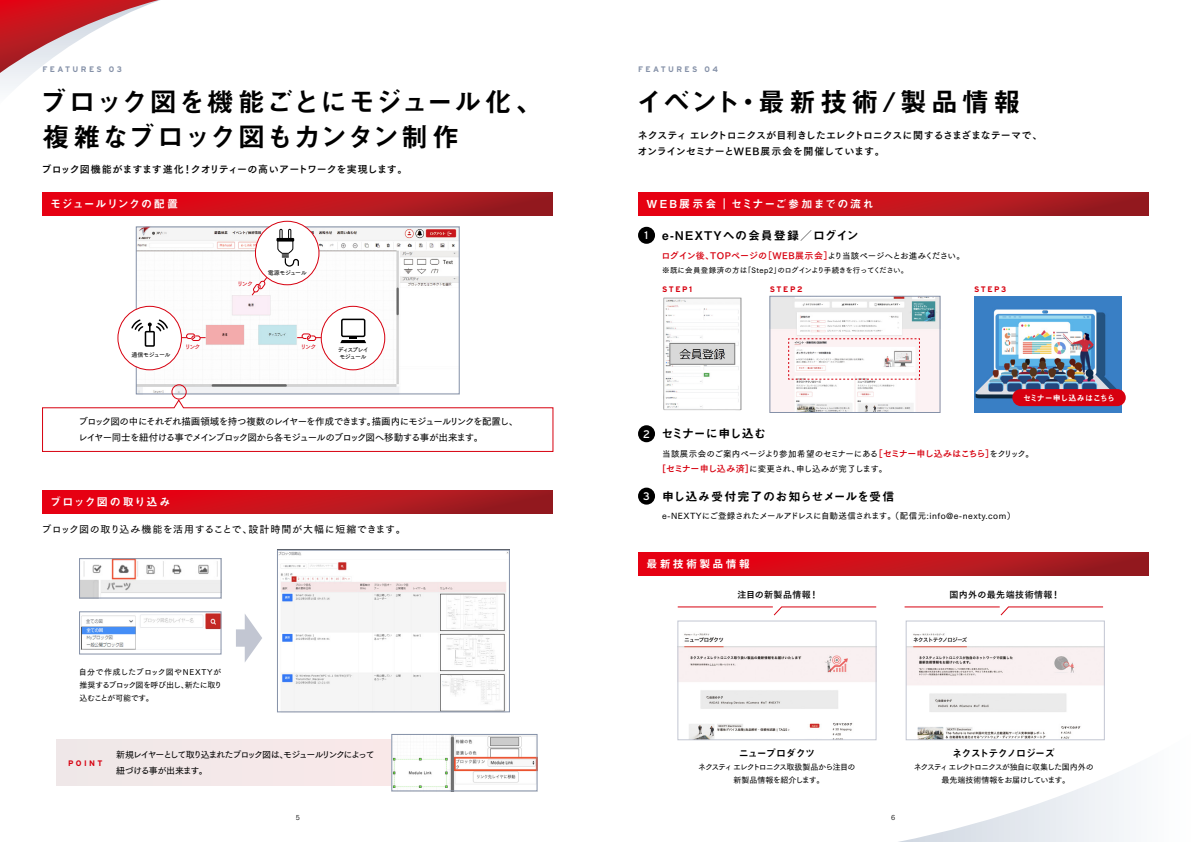
<style>
.page{position:relative;width:1191px;height:842px;background:#fff}
.page>*{position:absolute;margin:0;border:0;box-sizing:border-box;transform-origin:0 0}
.t1{font:27px/35px "Midashi Go Pro MB31";letter-spacing:.035em;color:#000}
.t2{font:27px "Midashi Go Pro MB31";letter-spacing:.15em;color:#000}
.t3{font:12px "Midashi Go Pro MB31";letter-spacing:.025em;color:#000}
.t4{font:12px "Midashi Go Pro MB31";letter-spacing:.07em;color:#000}
.t5{font:12px "Midashi Go Pro MB31";letter-spacing:-.02em;color:#000}
.t6{font:11px "Midashi Go Pro MB31";letter-spacing:.15em;color:#fff}
.t7{font:11px "Midashi Go Pro MB31";letter-spacing:.05em;color:#fff}
.t8{font:11px "Midashi Go Pro MB31";letter-spacing:.105em;color:#fff}
.t9{font:11px "Midashi Go Pro MB31";letter-spacing:.2em;color:#fff}
.t10{font:11px "Interstate";color:#fff}
.t11{font:10px/16px "Tsuku Go Pro B";letter-spacing:-.01em;color:#000}
.t12{font:10px "Tsuku Go Pro D";letter-spacing:.055em;color:#000}
.t13{font:10px "Midashi Go Pro MB31";letter-spacing:-.06em;color:#000}
.t14{font:9.5px/16px "Tsuku Go Pro D";letter-spacing:-.09em;color:#000}
.t15{font:9px/16px "Tsuku Go Pro D";letter-spacing:-.14em;color:#000}
.t16{font:9px "Tsuku Go Pro B";letter-spacing:.03em;color:#d7000f}
.t17{font:9px "Tsuku Go Pro B";letter-spacing:.05em;color:#000}
.t18{font:8.5px/15px "Tsuku Go Pro D";letter-spacing:-.01em;color:#000}
.t19{font:8.5px "Tsuku Go Pro D";letter-spacing:.015em;color:#000}
.t20{font:8px/13px "Tsuku Go Pro D";letter-spacing:-.04em;color:#000}
.t21{font:8px/13px "Tsuku Go Pro D";letter-spacing:-.105em;color:#000;text-align:center}
.t22{font:8px/13px "Tsuku Go Pro D";letter-spacing:-.1em;color:#000;text-align:center}
.t23{font:700 8px "Interstate";letter-spacing:.3em;color:#8591a8}
.t24{font:700 8px "Interstate";letter-spacing:.2em;color:#d7000f}
.t25{font:8px "Midashi Go Pro MB31";letter-spacing:-.035em;color:#fff}
.t26{font:7.5px "Tsuku Go Pro D";letter-spacing:-.01em;color:#000}
.t27{font:7px "Tsuku Go Pro R";color:#000}
.t28{font:6px "Tsuku Go Pro D";letter-spacing:-.095em;color:#000}
.t29{font:6px/7px "Tsuku Go Pro D";letter-spacing:-.14em;color:#000}
.t30{font:6px "Tsuku Go Pro D";letter-spacing:-.18em;color:#d7000f}
.s1{font-family:"Tsuku Go Pro D";font-size:8.5px;color:#000}
.s2{font-family:"Tsuku Go Pro B";font-size:9px;color:#d7000f}
</style>
<div class="page">
<svg style="left:0;top:0;width:160px;height:90px"></svg>
<svg style="left:898px;top:734px;width:232px;height:108px"></svg>
<img style="left:138px;top:229px;width:319px;height:163px">
<div style="left:136px;top:227px;width:323px;height:167px;border:1px solid #8591a8"></div>
<div style="left:255px;top:221px;width:64px;height:64px;background:#fff;border-radius:50%"></div>
<div style="left:255px;top:221px;width:64px;height:64px;border:1px solid #d7000f;border-radius:50%"></div>
<div style="left:118px;top:306px;width:63px;height:64px;background:#fff;border-radius:50%"></div>
<div style="left:118px;top:306px;width:64px;height:64px;border:1px solid #d7000f;border-radius:50%"></div>
<div style="left:321px;top:306px;width:64px;height:64px;background:#fff;border-radius:50%"></div>
<div style="left:321px;top:306px;width:64px;height:64px;border:1px solid #d7000f;border-radius:50%"></div>
<img style="left:279px;top:552px;width:228px;height:158px">
<div style="left:277px;top:550px;width:232px;height:162px;border:1px solid #8591a8"></div>
<img style="left:81px;top:560px;width:138px;height:36px">
<div style="left:79px;top:558px;width:142px;height:40px;border:1px solid #8591a8"></div>
<img style="left:81px;top:614px;width:138px;height:36px">
<hr style="left:276px;top:238px;width:18px;height:3px;background:#000">
<svg style="left:277px;top:228px;width:22px;height:39px"></svg>
<div style="left:145px;top:331px;width:10px;height:16px;border:2px solid #000"></div>
<svg style="left:131px;top:319px;width:37px;height:14px"></svg>
<div style="left:341px;top:319px;width:24px;height:18px;border:2px solid #000"></div>
<svg style="left:340px;top:337px;width:26px;height:6px"></svg>
<img style="left:663px;top:298px;width:78px;height:112px">
<img style="left:974px;top:296px;width:147px;height:116px">
<img style="left:771px;top:298px;width:167px;height:113px">
<div style="left:769px;top:296px;width:171px;height:117px;border:1px solid #8591a8"></div>
<img style="left:679px;top:633px;width:195px;height:105px">
<div style="left:677px;top:621px;width:199px;height:119px;border:1px solid #c2c6d2"></div>
<img style="left:908px;top:633px;width:194px;height:105px">
<div style="left:906px;top:621px;width:198px;height:119px;border:1px solid #c2c6d2"></div>
<svg style="left:788px;top:338px;width:132px;height:42px"></svg>
<div style="left:43px;top:193px;width:510px;height:22px;background:linear-gradient(to right,#f40012,#952124)"></div>
<div style="left:638px;top:193px;width:510px;height:22px;background:linear-gradient(to right,#f40012,#952124)"></div>
<div style="left:1012px;top:389px;width:113px;height:17px;background:#d7000f;border-radius:9px"></div>
<div style="left:43px;top:490px;width:510px;height:23px;background:linear-gradient(to right,#f40012,#962124)"></div>
<div style="left:638px;top:553px;width:510px;height:22px;background:linear-gradient(to right,#f40012,#962124)"></div>
<div style="left:638px;top:227px;width:17px;height:17px;background:#000;border-radius:50%"></div>
<div style="left:638px;top:425px;width:17px;height:17px;background:#000;border-radius:50%"></div>
<div style="left:638px;top:488px;width:17px;height:17px;background:#000;border-radius:50%"></div>
<hr style="left:677px;top:607px;width:96px;height:1px;background:#d7000f">
<svg style="left:773px;top:606px;width:103px;height:10px"></svg>
<hr style="left:904px;top:607px;width:95px;height:1px;background:#d7000f">
<svg style="left:1000px;top:606px;width:103px;height:10px"></svg>
<svg style="left:42px;top:399px;width:511px;height:53px"></svg>
<div style="left:172px;top:385px;width:14px;height:14px;border:1px solid #d7000f;border-radius:50%"></div>
<svg style="left:236px;top:614px;width:26px;height:48px"></svg>
<div style="left:57px;top:740px;width:462px;height:45px;background:#f4e8e9"></div>
<img style="left:393px;top:736px;width:142px;height:53px">
<div style="left:391px;top:734px;width:146px;height:57px;border:1px solid #8591a8"></div>
<div style="left:186px;top:334px;width:9px;height:5px;border:1px solid #d7000f;border-radius:2px"></div>
<div style="left:191px;top:336px;width:9px;height:5px;border:1px solid #d7000f;border-radius:2px"></div>
<div style="left:302px;top:334px;width:9px;height:5px;border:1px solid #d7000f;border-radius:2px"></div>
<div style="left:307px;top:336px;width:9px;height:5px;border:1px solid #d7000f;border-radius:2px"></div>
<svg style="left:251px;top:277px;width:16px;height:19px"></svg>
<p class="t23" style="left:43px;top:65px;width:81px">FEATURES 03</p>
<p class="t23" style="left:638px;top:65px;width:81px">FEATURES 04</p>
<h1 class="t1" style="left:40px;top:81px;width:504px">ブロック図を機能ごとにモジュール化、複雑なブロック図もカンタン制作</h1>
<h1 class="t2" style="left:636px;top:80px;width:386px">イベント・最新技術/製品情報</h1>
<p class="t11" style="left:42px;top:160px;width:367px">ブロック図機能がますます進化！クオリティーの高いアートワークを実現します。</p>
<p class="t11" style="left:637px;top:126px;width:406px">ネクスティ エレクトロニクスが目利きしたエレクトロニクスに関するさまざまなテーマで、オンラインセミナーとWEB展示会を開催しています。</p>
<p class="t7" style="left:50px;top:195px;width:129px">モジュールリンクの配置</p>
<p class="t6" style="left:646px;top:195px;width:229px">WEB展示会｜セミナーご参加までの流れ</p>
<p class="t30" style="left:237px;top:279px;width:17px">リンク</p>
<p class="t28" style="left:268px;top:267px;width:40px">電源モジュール</p>
<p class="t30" style="left:185px;top:341px;width:17px">リンク</p>
<p class="t30" style="left:301px;top:341px;width:17px">リンク</p>
<p class="t28" style="left:132px;top:349px;width:40px">通信モジュール</p>
<p class="t29" style="left:338px;top:345px;width:32px">ディスプレイモジュール</p>
<p class="t14" style="left:78px;top:413px;width:441px">ブロック図の中にそれぞれ描画領域を持つ複数のレイヤーを作成できます。描画内にモジュールリンクを配置し、レイヤー同士を紐付ける事でメインブロック図から各モジュールのブロック図へ移動する事が出来ます。</p>
<p class="t8" style="left:50px;top:493px;width:122px">ブロック図の取り込み</p>
<p class="t12" style="left:42px;top:521px;width:366px">ブロック図の取り込み機能を活用することで、設計時間が大幅に短縮できます。</p>
<p class="t20" style="left:79px;top:665px;width:145px">自分で作成したブロック図やNEXTYが推奨するブロック図を呼び出し、新たに取り込むことが可能です。</p>
<p class="t24" style="left:68px;top:758px;width:36px">POINT</p>
<p class="t15" style="left:116px;top:746px;width:260px">新規レイヤーとして取り込まれたブロック図は、モジュールリンクによって紐づける事が出来ます。</p>
<p class="t10" style="left:644px;top:229px;width:5px">1</p>
<p class="t4" style="left:662px;top:226px;width:198px">e-NEXTYへの会員登録／ログイン</p>
<p class="t16" style="left:661px;top:248px;width:305px">ログイン後、TOPページの［WEB展示会］<span class="s1">より当該ページへとお進みください。</span></p>
<p class="t26" style="left:662px;top:263px;width:248px">※既に会員登録済の方は「Step2」のログインより手続きを行ってください。</p>
<p class="t24" style="left:662px;top:284px;width:32px">STEP1</p>
<p class="t24" style="left:770px;top:284px;width:34px">STEP2</p>
<p class="t24" style="left:974px;top:284px;width:34px">STEP3</p>
<p class="t10" style="left:643px;top:428px;width:8px">2</p>
<p class="t10" style="left:643px;top:490px;width:8px">3</p>
<p class="t5" style="left:661px;top:424px;width:106px">セミナーに申し込む</p>
<p class="t25" style="left:1023px;top:391px;width:94px">セミナー申し込みはこちら</p>
<p class="t18" style="left:662px;top:445px;width:373px">当該展示会のご案内ページより参加希望のセミナーにある<span class="s2">［セミナー申し込みはこちら］</span>をクリック。<span class="s2">[セミナー申し込み済]</span>に変更され、申し込みが完了します。</p>
<p class="t19" style="left:662px;top:509px;width:354px">e-NEXTYにご登録されたメールアドレスに自動送信されます。（配信元:info@e-nexty.com）</p>
<p class="t3" style="left:662px;top:486px;width:234px">申し込み受付完了のお知らせメールを受信</p>
<p class="t9" style="left:646px;top:555px;width:105px">最新技術製品情報</p>
<p class="t17" style="left:737px;top:586px;width:83px">注目の新製品情報！</p>
<p class="t17" style="left:949px;top:586px;width:112px">国内外の最先端技術情報！</p>
<p class="t13" style="left:738px;top:745px;width:78px">ニュープロダクツ</p>
<p class="t13" style="left:952px;top:745px;width:104px">ネクストテクノロジーズ</p>
<p class="t22" style="left:698px;top:759px;width:159px">ネクスティ エレクトロニクス取扱製品から注目の新製品情報を紹介します。</p>
<p class="t21" style="left:913px;top:759px;width:181px">ネクスティ エレクトロニクスが独自に収集した国内外の最先端技術情報をお届けしています。</p>
<p class="t27" style="left:296px;top:811px;width:6px">5</p>
<p class="t27" style="left:891px;top:811px;width:6px">6</p>
</div>
